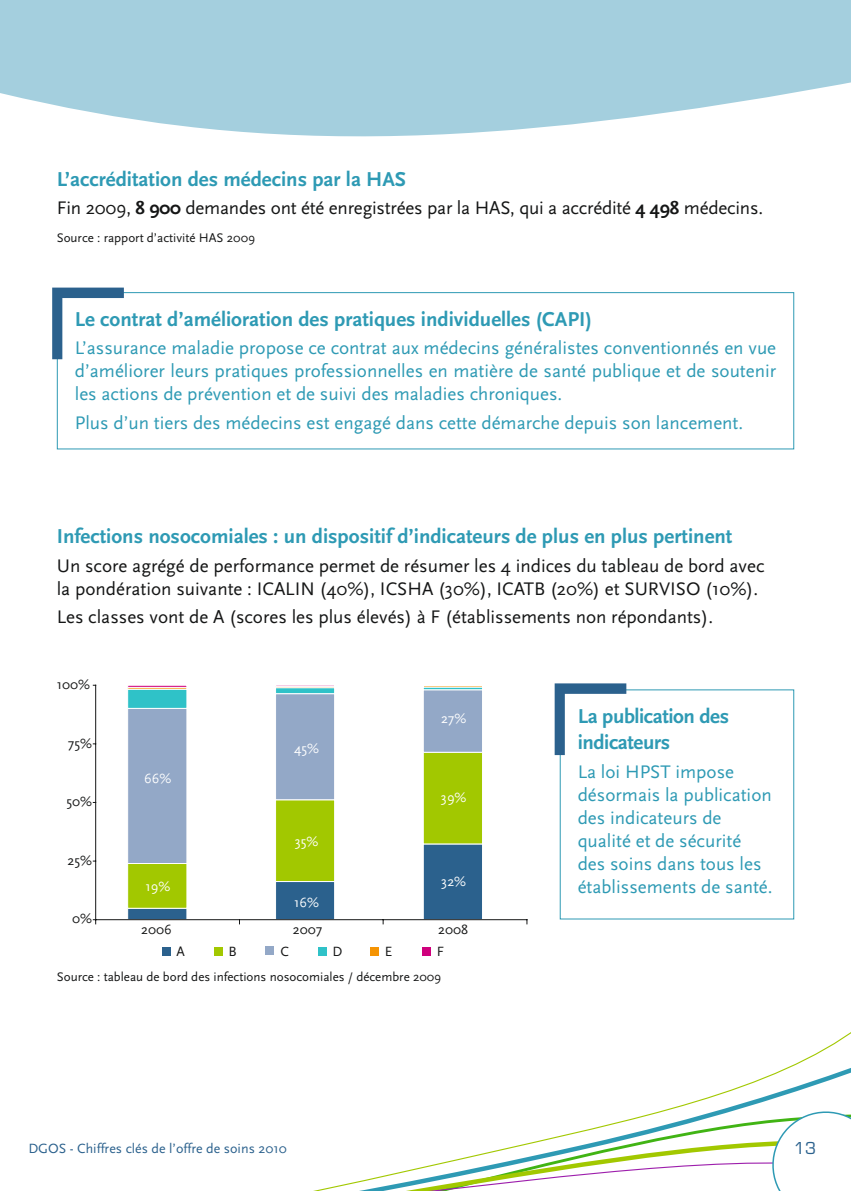
<style>
.page{position:relative;width:851px;height:1191px;background:#fff}
.page>*{position:absolute;margin:0;border:0;box-sizing:border-box;transform-origin:0 0}
.t1{font:700 21px "Scala Sans";color:#2e9ab4}
.t2{font:700 21px/26px "Scala Sans";letter-spacing:-.02em;color:#2e9ab4}
.t3{font:19px/23px "Scala Sans";color:#2e9ab4;text-align:justify}
.t4{font:19px/23px "Scala Sans";color:#151616}
.t5{font:16px "Eurostile";color:#2b618d}
.t6{font:14px "Scala Sans";color:#2b618d}
.t7{font:14px "Scala Sans";color:#151616}
.t8{font:14px "Scala Sans";color:#fff}
.t9{font:13px "Scala Sans";color:#151616}
.s1{font-weight:700}
</style>
<div class="page">
<svg style="left:682px;top:1032px;width:168px;height:73px"></svg>
<svg style="left:313px;top:1105px;width:537px;height:86px"></svg>
<svg style="left:0;top:0;width:850px;height:137px;background:#afd5e2"></svg>
<div style="left:57px;top:292px;width:737px;height:157px;border:1px solid #2e9ab4"></div>
<svg style="left:52px;top:287px;width:72px;height:72px"></svg>
<div style="left:559px;top:689px;width:235px;height:230px;border:1px solid #2e9ab4"></div>
<svg style="left:554px;top:683px;width:72px;height:72px"></svg>
<div style="left:128px;top:908px;width:59px;height:11px;background:#2b618d;border:1px solid #fff"></div>
<div style="left:275px;top:881px;width:59px;height:38px;background:#2b618d;border:1px solid #fff"></div>
<div style="left:423px;top:844px;width:59px;height:75px;background:#2b618d"></div>
<div style="left:128px;top:863px;width:59px;height:45px;background:#a2c800"></div>
<div style="left:275px;top:799px;width:59px;height:82px;background:#a2c800;border:1px solid #fff"></div>
<div style="left:423px;top:752px;width:59px;height:92px;background:#a2c800;border:1px solid #fff"></div>
<div style="left:128px;top:708px;width:59px;height:155px;background:#93a8c7;border:1px solid #fff"></div>
<div style="left:275px;top:693px;width:59px;height:107px;background:#93a8c7;border:1px solid #fff"></div>
<div style="left:423px;top:689px;width:59px;height:63px;background:#93a8c7;border:1px solid #fff"></div>
<div style="left:128px;top:689px;width:59px;height:19px;background:#2fc2c8;border:1px solid #fff"></div>
<svg style="left:276px;top:687px;width:58px;height:6px"></svg>
<div style="left:423px;top:687px;width:59px;height:3px;background:#2fc2c8;border:1px solid #fff"></div>
<div style="left:128px;top:687px;width:59px;height:2px;border:1px solid #fff"></div>
<div style="left:275px;top:686px;width:59px;height:1px;border:1px solid #fff"></div>
<div style="left:128px;top:685px;width:59px;height:2px;background:#cf007d;border:1px solid #fff"></div>
<div style="left:275px;top:685px;width:59px;height:1px;border:1px solid #fff"></div>
<hr style="left:95px;top:685px;width:1px;height:234px;background:#151616">
<hr style="left:96px;top:919px;width:431px;height:1px;background:#151616">
<div style="left:162px;top:947px;width:8px;height:9px;background:#2b618d"></div>
<div style="left:214px;top:947px;width:8px;height:9px;background:#a2c800"></div>
<div style="left:265px;top:946px;width:9px;height:9px;background:#93a8c7"></div>
<div style="left:318px;top:947px;width:8px;height:9px;background:#2fc2c8"></div>
<div style="left:370px;top:947px;width:8px;height:9px;background:#f59403"></div>
<div style="left:422px;top:947px;width:8px;height:9px;background:#cf007d"></div>
<p class="t1" style="left:57px;top:167px;width:351px">L’accréditation des médecins par la HAS</p>
<p class="t4" style="left:57px;top:197px;width:708px">Fin 2009, <span class="s1">8 900</span> demandes ont été enregistrées par la HAS, qui a accrédité <span class="s1">4 498</span> médecins.</p>
<p class="t9" style="left:57px;top:230px;width:200px">Source : rapport d’activité HAS 2009</p>
<p class="t1" style="left:75px;top:307px;width:518px">Le contrat d’amélioration des pratiques individuelles (CAPI)</p>
<p class="t3" style="left:75px;top:337px;width:702px">L’assurance maladie propose ce contrat aux médecins généralistes conventionnés en vue d’améliorer leurs pratiques professionnelles en matière de santé publique et de soutenir les actions de prévention et de suivi des maladies chroniques.</p>
<p class="t3" style="left:75px;top:411px;width:670px">Plus d’un tiers des médecins est engagé dans cette démarche depuis son lancement.</p>
<p class="t1" style="left:57px;top:525px;width:677px">Infections nosocomiales : un dispositif d’indicateurs de plus en plus pertinent</p>
<p class="t4" style="left:57px;top:554px;width:709px">Un score agrégé de performance permet de résumer les 4 indices du tableau de bord avec la pondération suivante : ICALIN (40%), ICSHA (30%), ICATB (20%) et SURVISO (10%).</p>
<p class="t4" style="left:57px;top:606px;width:657px">Les classes vont de A (scores les plus élevés) à F (établissements non répondants).</p>
<p class="t7" style="left:57px;top:677px;width:35px">100%</p>
<p class="t7" style="left:68px;top:735px;width:26px">75%</p>
<p class="t7" style="left:66px;top:793px;width:27px">50%</p>
<p class="t7" style="left:67px;top:852px;width:26px">25%</p>
<p class="t7" style="left:72px;top:911px;width:21px">0%</p>
<p class="t8" style="left:144px;top:770px;width:29px">66%</p>
<p class="t8" style="left:145px;top:878px;width:26px">19%</p>
<p class="t8" style="left:294px;top:741px;width:27px">45%</p>
<p class="t8" style="left:295px;top:833px;width:25px">35%</p>
<p class="t8" style="left:294px;top:894px;width:26px">16%</p>
<p class="t8" style="left:441px;top:710px;width:27px">27%</p>
<p class="t8" style="left:441px;top:789px;width:27px">39%</p>
<p class="t8" style="left:441px;top:873px;width:26px">32%</p>
<p class="t7" style="left:141px;top:921px;width:32px">2006</p>
<p class="t7" style="left:293px;top:921px;width:31px">2007</p>
<p class="t7" style="left:438px;top:921px;width:31px">2008</p>
<p class="t7" style="left:176px;top:944px;width:10px">A</p>
<p class="t7" style="left:228px;top:944px;width:10px">B</p>
<p class="t7" style="left:280px;top:944px;width:10px">C</p>
<p class="t7" style="left:332px;top:944px;width:11px">D</p>
<p class="t7" style="left:384px;top:944px;width:9px">E</p>
<p class="t7" style="left:436px;top:944px;width:9px">F</p>
<p class="t9" style="left:57px;top:970px;width:386px">Source : tableau de bord des infections nosocomiales / décembre 2009</p>
<p class="t2" style="left:577px;top:703px;width:153px">La publication des indicateurs</p>
<p class="t3" style="left:577px;top:760px;width:196px;text-align:left">La loi HPST impose désormais la publication des indicateurs de qualité et de sécurité des soins dans tous les établissements de santé.</p>
<p class="t6" style="left:28px;top:1141px;width:260px">DGOS - Chiffres clés de l’offre de soins 2010</p>
<p class="t5" style="left:793px;top:1138px;width:24px">13</p>
</div>
